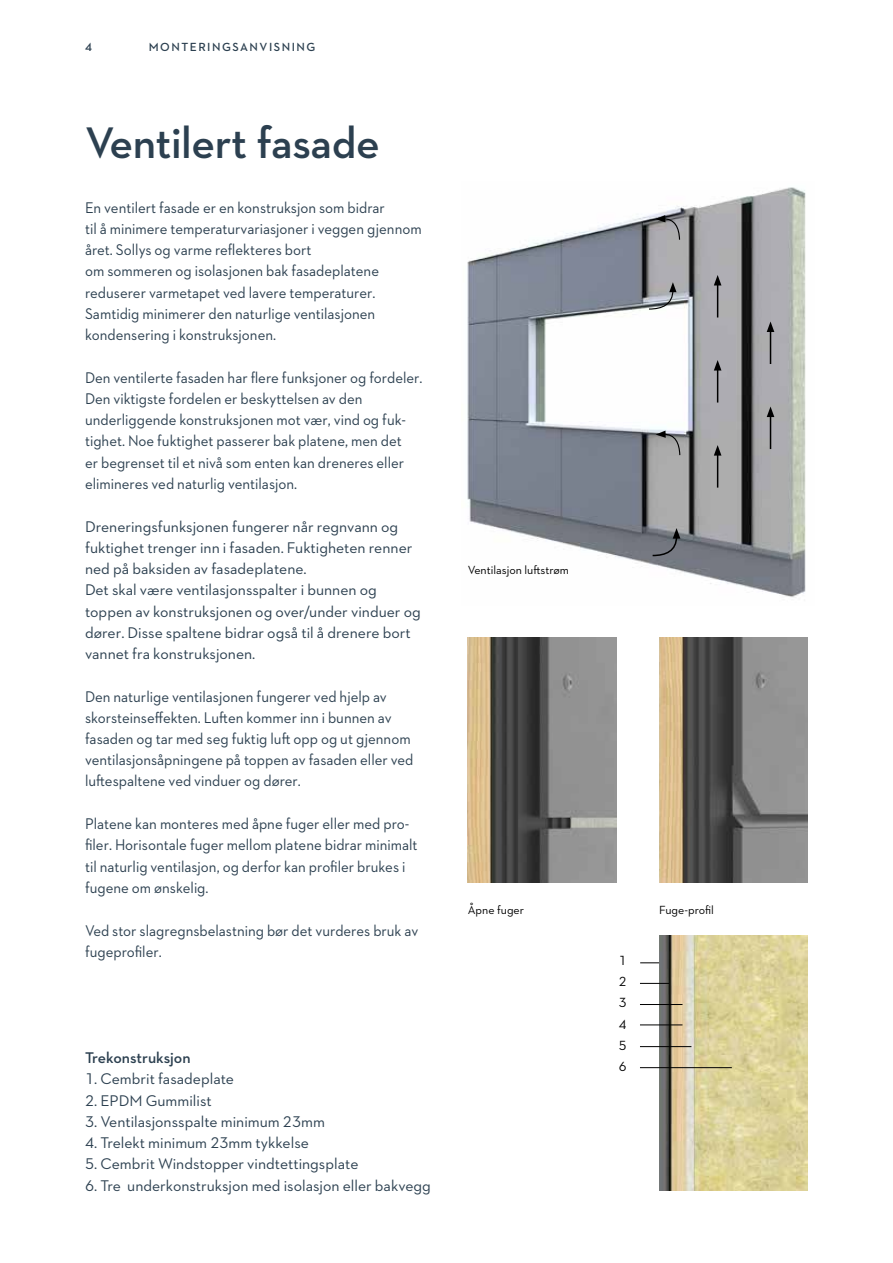
<style>
.page{position:relative;width:893px;height:1263px;background:#fff}
.page>*{position:absolute;margin:0;border:0;box-sizing:border-box;transform-origin:0 0}
.t1{font:600 45px "Neutraface 2 Text";letter-spacing:-.01em;color:#2c4050}
.t2{font:15.75px/21.1px "Neutraface 2 Text";color:#2c4050;scale:.95 1}
.t3{font:15.75px/21.3px "Neutraface 2 Text";color:#2c4050}
.t4{font:600 15.75px "Neutraface 2 Text";color:#2c4050}
.t5{font:13.5px/21.3px "Neutraface 2 Text";color:#000;text-align:justify}
.t6{font:12px "Neutraface 2 Text";color:#000}
.t7{font:600 12px "Neutraface 2 Text";letter-spacing:.125em;color:#2c4050}
</style>
<div class="page">
<img style="left:467px;top:187px;width:339px;height:411px">
<img style="left:468px;top:638px;width:149px;height:244px">
<img style="left:659px;top:638px;width:149px;height:244px">
<img style="left:659px;top:935px;width:149px;height:256px">
<svg style="left:640px;top:962px;width:19px;height:1px"></svg>
<svg style="left:640px;top:983px;width:29px;height:1px"></svg>
<hr style="left:640px;top:1004px;width:42px;height:1px;background:#000">
<hr style="left:640px;top:1024px;width:42px;height:1px;background:#000">
<hr style="left:640px;top:1046px;width:51px;height:1px;background:#000">
<hr style="left:640px;top:1067px;width:92px;height:1px;background:#000">
<svg style="left:651px;top:528px;width:29px;height:29px"></svg>
<svg style="left:648px;top:282px;width:28px;height:28px"></svg>
<svg style="left:655px;top:215px;width:26px;height:26px"></svg>
<svg style="left:656px;top:431px;width:25px;height:25px"></svg>
<hr style="left:717px;top:453px;width:1px;height:35px;background:#000">
<svg style="left:714px;top:445px;width:7px;height:11px"></svg>
<hr style="left:717px;top:368px;width:1px;height:35px;background:#000">
<svg style="left:714px;top:360px;width:7px;height:11px"></svg>
<hr style="left:770px;top:415px;width:1px;height:34px;background:#000">
<svg style="left:767px;top:406px;width:7px;height:11px"></svg>
<hr style="left:717px;top:283px;width:1px;height:34px;background:#000">
<svg style="left:714px;top:275px;width:7px;height:10px"></svg>
<hr style="left:770px;top:330px;width:1px;height:34px;background:#000">
<svg style="left:767px;top:321px;width:7px;height:11px"></svg>
<p class="t7" style="left:85px;top:39px;width:8px">4</p>
<p class="t7" style="left:149px;top:39px;width:168px">MONTERINGSANVISNING</p>
<h1 class="t1" style="left:85px;top:114px;width:296px">Ventilert fasade</h1>
<p class="t2" style="left:85px;top:196px;width:356px">En ventilert fasade er en konstruksjon som bidrar<br>til å minimere temperaturvariasjoner i veggen gjennom året. Sollys og varme reflekteres bort<br>om sommeren og isolasjonen bak fasadeplatene reduserer varmetapet ved lavere temperaturer.<br>Samtidig minimerer den naturlige ventilasjonen kondensering i konstruksjonen.</p>
<p class="t2" style="left:85px;top:367px;width:357px">Den ventilerte fasaden har flere funksjoner og fordeler.<br>Den viktigste fordelen er beskyttelsen av den underliggende konstruksjonen mot vær, vind og fuk&shy;tighet. Noe fuktighet passerer bak platene, men det<br>er begrenset til et nivå som enten kan dreneres eller elimineres ved naturlig ventilasjon.</p>
<p class="t3" style="left:85px;top:515px;width:337px">Dreneringsfunksjonen fungerer når regnvann og fuktighet trenger inn i fasaden. Fuktigheten renner ned på baksiden av fasadeplatene.<br>Det skal være ventilasjonsspalter i bunnen og toppen av konstruksjonen og over/under vinduer og dører. Disse spaltene bidrar også til å drenere bort vannet fra konstruksjonen.</p>
<p class="t2" style="left:85px;top:685px;width:347px">Den naturlige ventilasjonen fungerer ved hjelp av skorsteinseffekten. Luften kommer inn i bunnen av fasaden og tar med seg fuktig luft opp og ut gjennom ventilasjonsåpningene på toppen av fasaden eller ved luftespaltene ved vinduer og dører.</p>
<p class="t2" style="left:85px;top:813px;width:352px">Platene kan monteres med åpne fuger eller med pro&shy;filer. Horisontale fuger mellom platene bidrar minimalt til naturlig ventilasjon, og derfor kan profiler brukes i fugene om ønskelig.</p>
<p class="t2" style="left:85px;top:919px;width:352px">Ved stor slagregnsbelastning bør det vurderes bruk av fugeprofiler.</p>
<p class="t4" style="left:85px;top:1048px;width:107px">Trekonstruksjon</p>
<p class="t3" style="left:85px;top:1068px;width:151px">1. Cembrit fasadeplate</p>
<p class="t3" style="left:85px;top:1089px;width:128px">2. EPDM Gummilist</p>
<p class="t3" style="left:85px;top:1111px;width:241px">3. Ventilasjonsspalte minimum 23mm</p>
<p class="t3" style="left:85px;top:1132px;width:225px">4. Trelekt minimum 23mm tykkelse</p>
<p class="t3" style="left:85px;top:1153px;width:275px">5. Cembrit Windstopper vindtettingsplate</p>
<p class="t3" style="left:85px;top:1174px;width:347px">6. Tre underkonstruksjon med isolasjon eller bakvegg</p>
<p class="t6" style="left:468px;top:562px;width:103px">Ventilasjon luftstrøm</p>
<p class="t6" style="left:468px;top:903px;width:58px">Åpne fuger</p>
<p class="t6" style="left:659px;top:903px;width:56px">Fuge-profil</p>
<p class="t5" style="left:619px;top:949px;width:9px">1<br>2<br>3<br>4<br>5<br>6</p>
</div>
